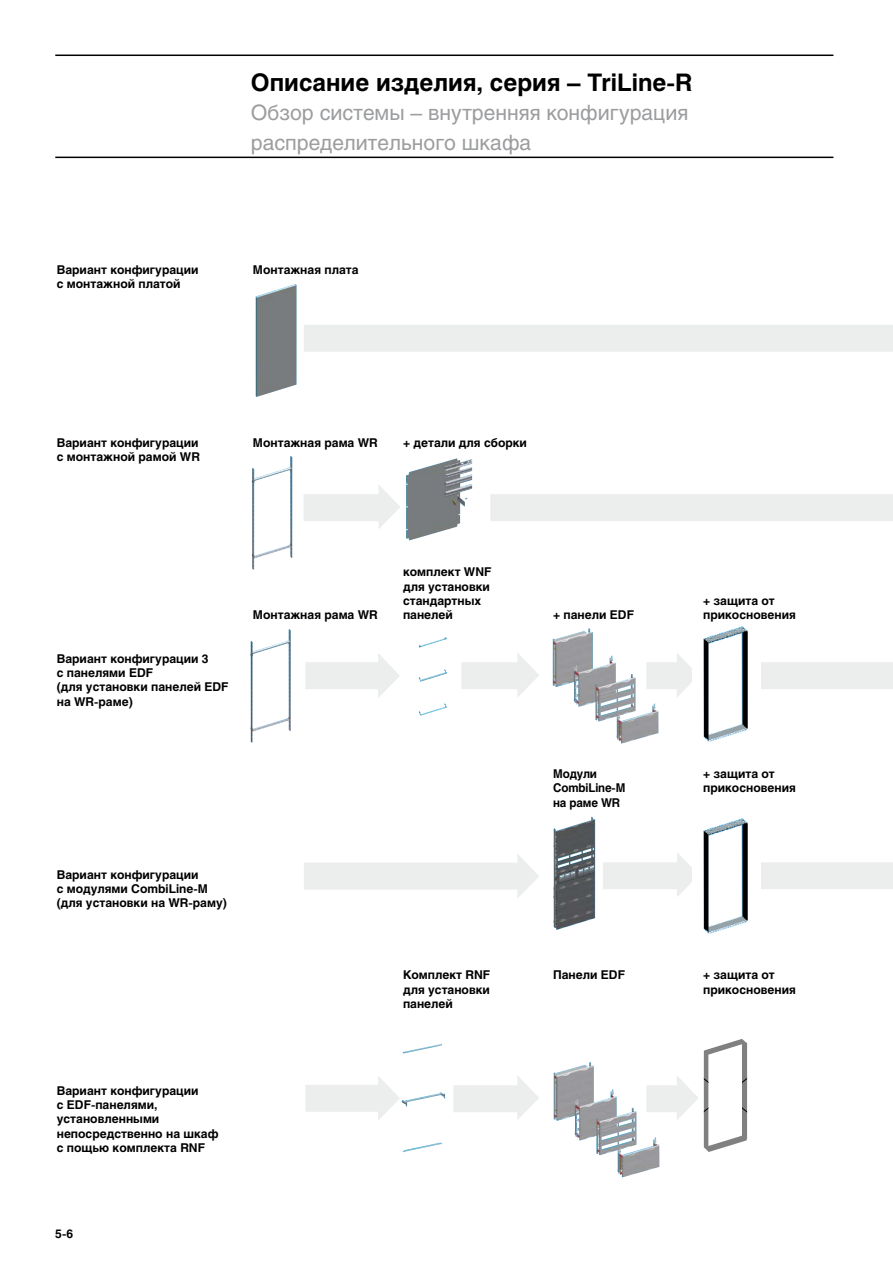
<style>
.page{position:relative;width:893px;height:1263px;background:#fff}
.page>*{position:absolute;margin:0;border:0;box-sizing:border-box;transform-origin:0 0}
.t1{font:700 24px "Helios";color:#000}
.t2{font:21px/29.5px "Helios";color:#9c9d9f}
.t3{font:700 12px/14.4px "Helios";color:#000}
.t4{font:700 12px/14.4px "Helios";color:#000;scale:.96 1}
</style>
<div class="page">
<hr style="left:55px;top:157px;width:778px;height:1px;background:#000">
<hr style="left:55px;top:55px;width:778px;height:1px;background:#000">
<img style="left:252px;top:456px;width:40px;height:114px">
<img style="left:250px;top:629px;width:41px;height:114px">
<img style="left:406px;top:459px;width:49px;height:71px">
<img style="left:419px;top:637px;width:28px;height:79px">
<img style="left:402px;top:1043px;width:43px;height:109px">
<img style="left:553px;top:628px;width:105px;height:115px">
<img style="left:554px;top:1062px;width:105px;height:115px">
<img style="left:553px;top:817px;width:42px;height:113px">
<div style="left:304px;top:325px;width:589px;height:27px;background:#eceded"></div>
<div style="left:490px;top:494px;width:403px;height:27px;background:#eceded"></div>
<div style="left:304px;top:494px;width:80px;height:27px;background:#eceded"></div>
<div style="left:305px;top:662px;width:81px;height:27px;background:#eceded"></div>
<div style="left:758px;top:662px;width:135px;height:27px;background:#eceded"></div>
<div style="left:603px;top:862px;width:80px;height:27px;background:#eceded"></div>
<div style="left:646px;top:662px;width:37px;height:27px;background:#eceded"></div>
<div style="left:646px;top:1085px;width:37px;height:27px;background:#eceded"></div>
<div style="left:461px;top:662px;width:58px;height:27px;background:#eceded"></div>
<div style="left:304px;top:863px;width:218px;height:27px;background:#eceded"></div>
<div style="left:453px;top:1085px;width:66px;height:27px;background:#eceded"></div>
<div style="left:757px;top:862px;width:136px;height:27px;background:#eceded"></div>
<svg style="left:677px;top:853px;width:15px;height:44px"></svg>
<svg style="left:677px;top:1039px;width:70px;height:113px"></svg>
<svg style="left:677px;top:653px;width:15px;height:44px"></svg>
<svg style="left:517px;top:653px;width:22px;height:44px"></svg>
<svg style="left:517px;top:854px;width:22px;height:44px"></svg>
<svg style="left:378px;top:485px;width:22px;height:43px"></svg>
<svg style="left:378px;top:654px;width:22px;height:44px"></svg>
<div style="left:305px;top:1085px;width:81px;height:27px;background:#eceded"></div>
<svg style="left:378px;top:1076px;width:22px;height:44px"></svg>
<svg style="left:517px;top:1076px;width:22px;height:44px"></svg>
<img style="left:256px;top:284px;width:41px;height:113px">
<img style="left:703px;top:626px;width:57px;height:116px">
<img style="left:703px;top:818px;width:57px;height:116px">
<p class="t3" style="left:57px;top:262px;width:143px">Вариант конфигурации с монтажной платой</p>
<h1 class="t1" style="left:251px;top:68px;width:443px">Описание изделия, серия – TriLine-R</h1>
<h2 class="t2" style="left:251px;top:98px;width:439px">Обзор системы – внутренняя конфигурация распределительного шкафа</h2>
<p class="t3" style="left:253px;top:262px;width:107px">Монтажная плата</p>
<p class="t3" style="left:57px;top:435px;width:145px">Вариант конфигурации с монтажной рамой WR</p>
<p class="t3" style="left:253px;top:435px;width:126px">Монтажная рама WR</p>
<p class="t3" style="left:403px;top:435px;width:126px">+ детали для сборки</p>
<p class="t3" style="left:57px;top:651px;width:173px">Вариант конфигурации 3<br>с панелями EDF<br>(для установки панелей EDF на WR-раме)</p>
<p class="t3" style="left:253px;top:608px;width:126px">Монтажная рама WR</p>
<p class="t3" style="left:403px;top:565px;width:90px">комплект WNF для установки стандартных панелей</p>
<p class="t3" style="left:57px;top:867px;width:172px">Вариант конфигурации<br>с модулями CombiLine-M (для установки на WR-раму)</p>
<p class="t3" style="left:57px;top:1083px;width:163px">Вариант конфигурации<br>c EDF-панелями, установленными непосредственно на шкаф с пощью комплекта RNF</p>
<p class="t3" style="left:55px;top:1227px;width:19px">5-6</p>
<p class="t3" style="left:403px;top:968px;width:89px;text-align:justify">Комплект RNF для установки панелей</p>
<p class="t3" style="left:553px;top:608px;width:82px">+ панели EDF</p>
<p class="t4" style="left:553px;top:766px;width:77px">Модули<br>CombiLine-M на раме WR</p>
<p class="t3" style="left:553px;top:968px;width:73px">Панели EDF</p>
<p class="t3" style="left:703px;top:593px;width:94px">+ защита от прикосновения</p>
<p class="t3" style="left:703px;top:766px;width:94px">+ защита от прикосновения</p>
<p class="t3" style="left:703px;top:968px;width:94px">+ защита от прикосновения</p>
</div>
